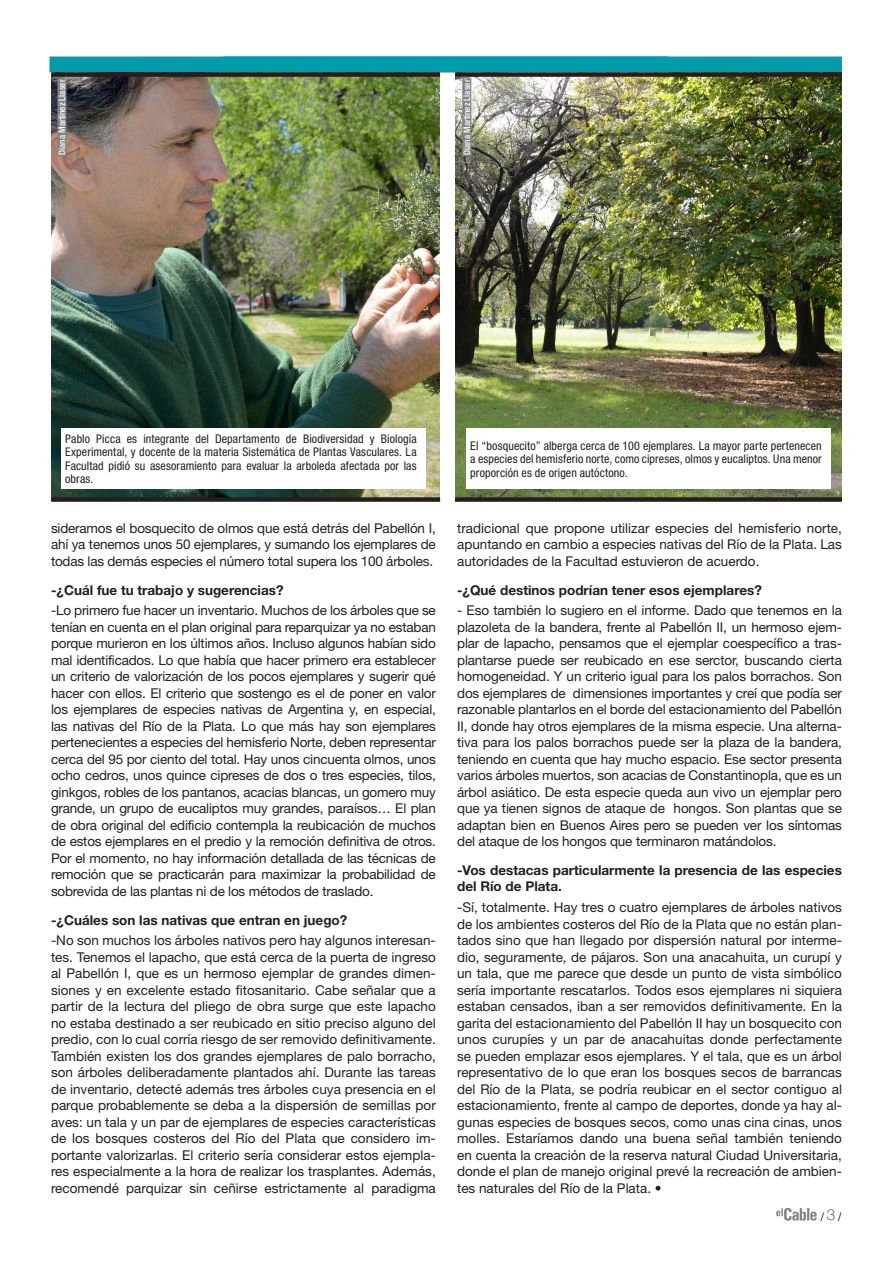
<style>
.page{position:relative;width:893px;height:1263px;background:#fff}
.page>*{position:absolute;margin:0;border:0;box-sizing:border-box;transform-origin:0 0}
.TXT_notas{font:13.5px/16.5px "Helvetica Neue";letter-spacing:-.01em;color:#231f20;text-align:justify}
.pregunta{font:700 13.5px/16.2px "Helvetica Neue";color:#231f20}
.epigrafe{font:condensed 12px/13.5px "Helvetica Neue";letter-spacing:.01em;color:#231f20;text-align:justify}
.FOTO{font:500 condensed 9px "Helvetica Neue";color:#fff}
.s1{font-weight:100;font-stretch:normal;font-size:15px}
</style>
<div class="page">
<svg style="left:776px;top:1208px;width:41px;height:12px"></svg>
<div style="left:49px;top:56px;width:793px;height:16px;background:#009cac"></div>
<img style="left:51px;top:77px;width:388px;height:420px">
<img style="left:455px;top:77px;width:387px;height:420px">
<div style="left:51px;top:497px;width:389px;height:5px;background:#231f20"></div>
<div style="left:455px;top:497px;width:387px;height:5px;background:#231f20"></div>
<div style="left:51px;top:72px;width:389px;height:5px;background:#231f20"></div>
<div style="left:455px;top:72px;width:387px;height:5px;background:#231f20"></div>
<div style="left:61px;top:428px;width:364px;height:60px;background:#fff"></div>
<div style="left:466px;top:428px;width:364px;height:60px;background:#fff"></div>
<div style="left:57px;top:78px;width:9px;height:78px;background:#808285"></div>
<div style="left:462px;top:78px;width:9px;height:78px;background:#808285"></div>
<p class="FOTO" style="left:57px;top:155px;width:77px;rotate:-90deg">Diana Martínez Llaser</p>
<p class="FOTO" style="left:461px;top:155px;width:77px;rotate:-90deg">Diana Martínez Llaser</p>
<p class="epigrafe" style="left:65px;top:432px;width:353px">Pablo Picca es integrante del Departamento de Biodiversidad y Biología Experimental, y docente de la materia Sistemática de Plantas Vasculares. La Facultad pidió su asesoramiento para evaluar la arboleda afectada por las obras.</p>
<p class="epigrafe" style="left:470px;top:438px;width:353px">El “bosquecito” alberga cerca de 100 ejemplares. La mayor parte pertenecen a especies del hemisferio norte, como cipreses, olmos y eucaliptos. Una menor proporción es de origen autóctono.</p>
<p class="TXT_notas" style="left:51px;top:519px;width:386px">sideramos el bosquecito de olmos que está detrás del Pabellón I, ahí ya tenemos unos 50 ejemplares, y sumando los ejemplares de todas las demás especies el número total supera los 100 árboles.</p>
<p class="pregunta" style="left:51px;top:581px;width:234px">-¿Cuál fue tu trabajo y sugerencias?</p>
<p class="TXT_notas" style="left:51px;top:602px;width:386px">-Lo primero fue hacer un inventario. Muchos de los árboles que se tenían en cuenta en el plan original para reparquizar ya no estaban porque murieron en los últimos años. Incluso algunos habían sido mal identificados. Lo que había que hacer primero era establecer un criterio de valorización de los pocos ejemplares y sugerir qué hacer con ellos. El criterio que sostengo es el de poner en valor los ejemplares de especies nativas de Argentina y, en especial, las nativas del Río de la Plata. Lo que más hay son ejemplares pertenecientes a especies del hemisferio Norte, deben representar cerca del 95 por ciento del total. Hay unos cincuenta olmos, unos ocho cedros, unos quince cipreses de dos o tres especies, tilos, ginkgos, robles de los pantanos, acacias blancas, un gomero muy grande, un grupo de eucaliptos muy grandes, paraísos… El plan de obra original del edificio contempla la reubicación de muchos de estos ejemplares en el predio y la remoción definitiva de otros.<br>Por el momento, no hay información detallada de las técnicas de remoción que se practicarán para maximizar la probabilidad de sobrevida de las plantas ni de los métodos de traslado.</p>
<p class="pregunta" style="left:51px;top:911px;width:298px">-¿Cuáles son las nativas que entran en juego?</p>
<p class="TXT_notas" style="left:51px;top:932px;width:386px">-No son muchos los árboles nativos pero hay algunos interesan&shy;tes. Tenemos el lapacho, que está cerca de la puerta de ingreso al Pabellón I, que es un hermoso ejemplar de grandes dimen&shy;siones y en excelente estado fitosanitario. Cabe señalar que a partir de la lectura del pliego de obra surge que este lapacho no estaba destinado a ser reubicado en sitio preciso alguno del predio, con lo cual corría riesgo de ser removido definitivamente.<br>También existen los dos grandes ejemplares de palo borracho, son árboles deliberadamente plantados ahí. Durante las tareas de inventario, detecté además tres árboles cuya presencia en el parque probablemente se deba a la dispersión de semillas por aves: un tala y un par de ejemplares de especies características de los bosques costeros del Río del Plata que considero im&shy;portante valorizarlas. El criterio sería considerar estos ejempla&shy;res especialmente a la hora de realizar los trasplantes. Además, recomendé parquizar sin ceñirse estrictamente al paradigma</p>
<p class="TXT_notas" style="left:457px;top:519px;width:386px">tradicional que propone utilizar especies del hemisferio norte, apuntando en cambio a especies nativas del Río de la Plata. Las autoridades de la Facultad estuvieron de acuerdo.</p>
<p class="pregunta" style="left:457px;top:581px;width:306px">-¿Qué destinos podrían tener esos ejemplares?</p>
<p class="TXT_notas" style="left:457px;top:602px;width:386px">- Eso también lo sugiero en el informe. Dado que tenemos en la plazoleta de la bandera, frente al Pabellón II, un hermoso ejem&shy;plar de lapacho, pensamos que el ejemplar coespecífico a tras&shy;plantarse puede ser reubicado en ese serctor, buscando cierta homogeneidad. Y un criterio igual para los palos borrachos. Son dos ejemplares de dimensiones importantes y creí que podía ser razonable plantarlos en el borde del estacionamiento del Pabellón II, donde hay otros ejemplares de la misma especie. Una alterna&shy;tiva para los palos borrachos puede ser la plaza de la bandera, teniendo en cuenta que hay mucho espacio. Ese sector presenta varios árboles muertos, son acacias de Constantinopla, que es un árbol asiático. De esta especie queda aun vivo un ejemplar pero que ya tienen signos de ataque de hongos. Son plantas que se adaptan bien en Buenos Aires pero se pueden ver los síntomas del ataque de los hongos que terminaron matándolos.</p>
<p class="pregunta" style="left:457px;top:862px;width:386px">-Vos destacas particularmente la presencia de las especies del Río de Plata.</p>
<p class="TXT_notas" style="left:457px;top:899px;width:386px">-Sí, totalmente. Hay tres o cuatro ejemplares de árboles nativos de los ambientes costeros del Río de la Plata que no están plan&shy;tados sino que han llegado por dispersión natural por interme&shy;dio, seguramente, de pájaros. Son una anacahuita, un curupí y un tala, que me parece que desde un punto de vista simbólico sería importante rescatarlos. Todos esos ejemplares ni siquiera estaban censados, iban a ser removidos definitivamente. En la garita del estacionamiento del Pabellón II hay un bosquecito con unos curupíes y un par de anacahuitas donde perfectamente se pueden emplazar esos ejemplares. Y el tala, que es un árbol representativo de lo que eran los bosques secos de barrancas del Río de la Plata, se podría reubicar en el sector contiguo al estacionamiento, frente al campo de deportes, donde ya hay al&shy;gunas especies de bosques secos, como unas cina cinas, unos molles. Estaríamos dando una buena señal también teniendo en cuenta la creación de la reserva natural Ciudad Universitaria, donde el plan de manejo original prevé la recreación de ambien&shy;tes naturales del Río de la Plata. •</p>
<p class="epigrafe" style="left:821px;top:1210px;width:22px">/ <span class="s1">3</span>/</p>
</div>
